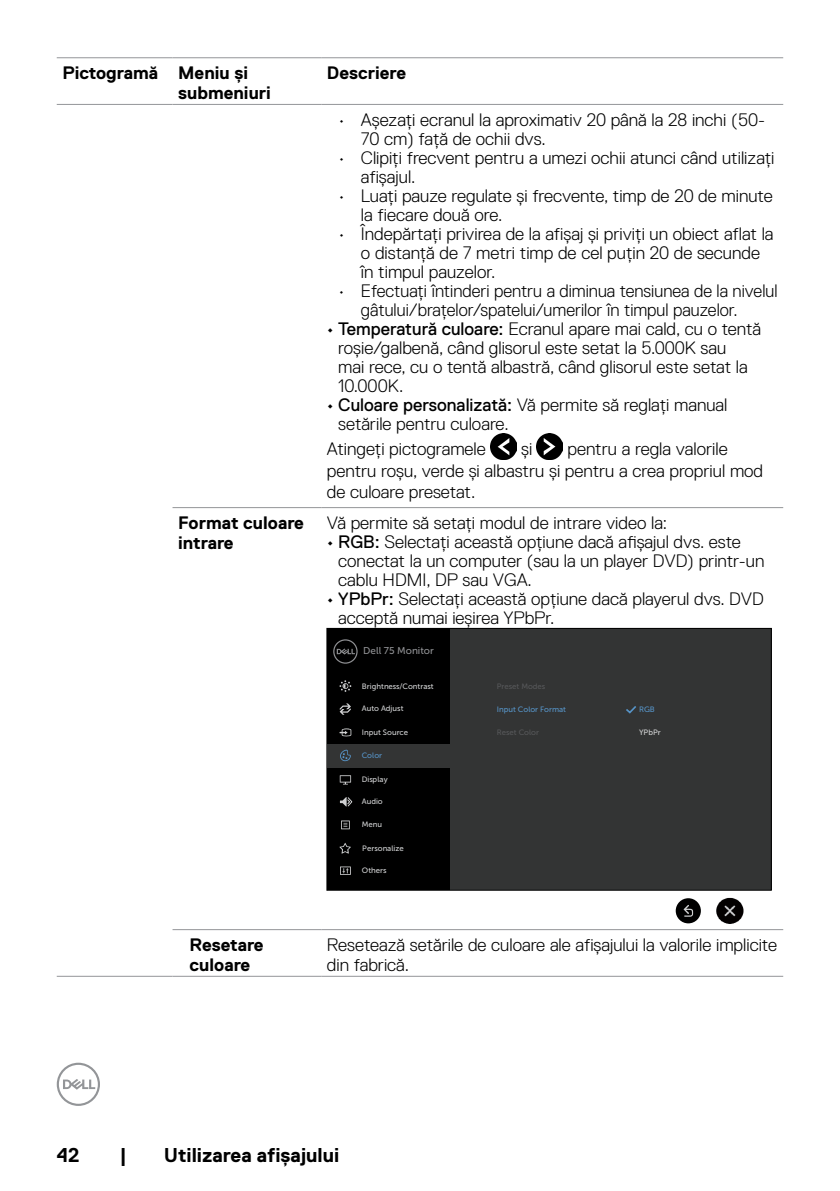
<style>
.page{position:relative;width:840px;height:1191px;background:#fff}
.page>*{position:absolute;margin:0;border:0;box-sizing:border-box;transform-origin:0 0}
.t1{font:700 20px "Dell Replica";color:#000}
.t2{font:300 18px/19px "Dell Replica";color:#000}
.t3{font:700 18px/20px "Dell Replica";color:#000}
.t4{font:9.8px "Museo Sans For Dell 500";color:#8f9093}
.t5{font:7.8px "Museo Sans For Dell 500";color:#d0d1d2}
.t6{font:7.8px "Museo Sans For Dell 500";color:#5693c6}
.t7{font:7.8px "Museo Sans For Dell 500";color:#565759}
.s1{font-weight:400}
</style>
<div class="page">
<svg style="left:57px;top:1062px;width:43px;height:44px"></svg>
<hr style="left:57px;top:57px;width:115px;height:1px;background:#939598">
<hr style="left:172px;top:57px;width:149px;height:1px;background:#939598">
<hr style="left:321px;top:57px;width:461px;height:1px;background:#939598">
<hr style="left:57px;top:104px;width:115px;height:1px;background:#939598">
<hr style="left:172px;top:104px;width:149px;height:1px;background:#939598">
<hr style="left:321px;top:104px;width:461px;height:1px;background:#939598">
<hr style="left:172px;top:507px;width:149px;height:1px;background:#939598">
<hr style="left:321px;top:507px;width:461px;height:1px;background:#939598">
<hr style="left:172px;top:929px;width:149px;height:1px;background:#939598">
<hr style="left:321px;top:929px;width:461px;height:1px;background:#939598">
<hr style="left:57px;top:976px;width:115px;height:1px;background:#939598">
<hr style="left:172px;top:976px;width:149px;height:1px;background:#939598">
<hr style="left:321px;top:976px;width:461px;height:1px;background:#939598">
<img style="left:490px;top:434px;width:26px;height:26px">
<img style="left:536px;top:433px;width:26px;height:26px">
<div style="left:327px;top:628px;width:443px;height:262px;background:#333434"></div>
<div style="left:327px;top:628px;width:122px;height:262px;background:#000"></div>
<div style="left:327px;top:744px;width:122px;height:23px;background:#333434"></div>
<svg style="left:339px;top:680px;width:12px;height:12px"></svg>
<svg style="left:339px;top:728px;width:12px;height:8px"></svg>
<svg style="left:340px;top:749px;width:11px;height:12px"></svg>
<svg style="left:339px;top:775px;width:12px;height:9px"></svg>
<svg style="left:340px;top:866px;width:10px;height:9px"></svg>
<svg style="left:333px;top:639px;width:24px;height:24px"></svg>
<svg style="left:339px;top:703px;width:12px;height:12px"></svg>
<svg style="left:340px;top:797px;width:13px;height:10px"></svg>
<svg style="left:341px;top:820px;width:8px;height:9px"></svg>
<svg style="left:339px;top:842px;width:12px;height:12px"></svg>
<img style="left:716px;top:897px;width:26px;height:27px">
<div style="left:675px;top:898px;width:25px;height:25px;background:#000;border-radius:50%"></div>
<svg style="left:683px;top:905px;width:9px;height:11px"></svg>
<svg style="left:626px;top:706px;width:10px;height:8px"></svg>
<p class="t3" style="left:178px;top:63px;width:94px;text-indent:-116px">Pictogramă Meniu și submeniuri</p>
<p class="t3" style="left:327px;top:63px;width:81px">Descriere</p>
<p class="t2" style="left:361px;top:110px;width:405px;text-indent:-23px">• Așezați ecranul la aproximativ 20 până la 28 inchi (50-<br>70 cm) față de ochii dvs.</p>
<p class="t2" style="left:361px;top:148px;width:415px;text-indent:-23px">• Clipiți frecvent pentru a umezi ochii atunci când utilizați afișajul.</p>
<p class="t2" style="left:361px;top:186px;width:413px;text-indent:-23px">• Luați pauze regulate și frecvente, timp de 20 de minute la fiecare două ore.</p>
<p class="t2" style="left:361px;top:224px;width:414px;text-indent:-23px">• Îndepărtați privirea de la afișaj și priviți un obiect aflat la o distanță de 7 metri timp de cel puțin 20 de secunde în timpul pauzelor.</p>
<p class="t2" style="left:361px;top:281px;width:418px;text-indent:-23px">• Efectuați întinderi pentru a diminua tensiunea de la nivelul gâtului/brațelor/spatelui/umerilor în timpul pauzelor.</p>
<p class="t2" style="left:338px;top:319px;width:424px;text-indent:-11px"><span class="s1">• Temperatură culoare:</span> Ecranul apare mai cald, cu o tentă roșie/galbenă, când glisorul este setat la 5.000K sau<br>mai rece, cu o tentă albastră, când glisorul este setat la 10.000K.</p>
<p class="t2" style="left:338px;top:395px;width:390px;text-indent:-11px"><span class="s1">• Culoare personalizată:</span> Vă permite să reglați manual setările pentru culoare.</p>
<p class="t2" style="left:327px;top:439px;width:160px">Atingeți pictogramele</p>
<p class="t2" style="left:521px;top:439px;width:13px">și</p>
<p class="t2" style="left:327px;top:438px;width:437px;line-height:21.6px;text-indent:240px">pentru a regla valorile pentru roșu, verde și albastru și pentru a crea propriul mod de culoare presetat.</p>
<p class="t3" style="left:178px;top:512px;width:127px">Format culoare intrare</p>
<p class="t2" style="left:327px;top:513px;width:342px">Vă permite să setați modul de intrare video la:</p>
<p class="t2" style="left:338px;top:532px;width:427px;text-indent:-11px"><span class="s1">• RGB:</span> Selectați această opțiune dacă afișajul dvs. este conectat la un computer (sau la un player DVD) printr-un cablu HDMI, DP sau VGA.</p>
<p class="t2" style="left:338px;top:589px;width:427px;text-indent:-11px"><span class="s1">• YPbPr:</span> Selectați această opțiune dacă playerul dvs. DVD acceptă numai ieșirea YPbPr.</p>
<p class="t4" style="left:363px;top:645px;width:72px">Dell 75 Monitor</p>
<p class="t5" style="left:361px;top:681px;width:73px">Brightness/Contrast</p>
<p class="t5" style="left:361px;top:704px;width:43px">Auto Adjust</p>
<p class="t5" style="left:361px;top:728px;width:48px">Input Source</p>
<p class="t6" style="left:361px;top:751px;width:22px">Color</p>
<p class="t5" style="left:361px;top:775px;width:27px">Display</p>
<p class="t5" style="left:361px;top:797px;width:23px">Audio</p>
<p class="t5" style="left:361px;top:820px;width:22px">Menu</p>
<p class="t5" style="left:362px;top:844px;width:43px">Personalize</p>
<p class="t5" style="left:361px;top:866px;width:26px">Others</p>
<p class="t7" style="left:496px;top:681px;width:50px">Preset Modes</p>
<p class="t6" style="left:496px;top:705px;width:71px">Input Color Format</p>
<p class="t7" style="left:496px;top:728px;width:44px">Reset Color</p>
<p class="t6" style="left:638px;top:705px;width:17px">RGB</p>
<p class="t5" style="left:638px;top:728px;width:23px">YPbPr</p>
<p class="t3" style="left:189px;top:934px;width:75px">Resetare culoare</p>
<p class="t2" style="left:327px;top:934px;width:451px;line-height:20px">Resetează setările de culoare ale afișajului la valorile implicite din fabrică.</p>
<p class="t1" style="left:57px;top:1143px;width:24px">42</p>
<p class="t1" style="left:119px;top:1143px;width:9px">|</p>
<p class="t1" style="left:163px;top:1143px;width:177px">Utilizarea afișajului</p>
</div>
